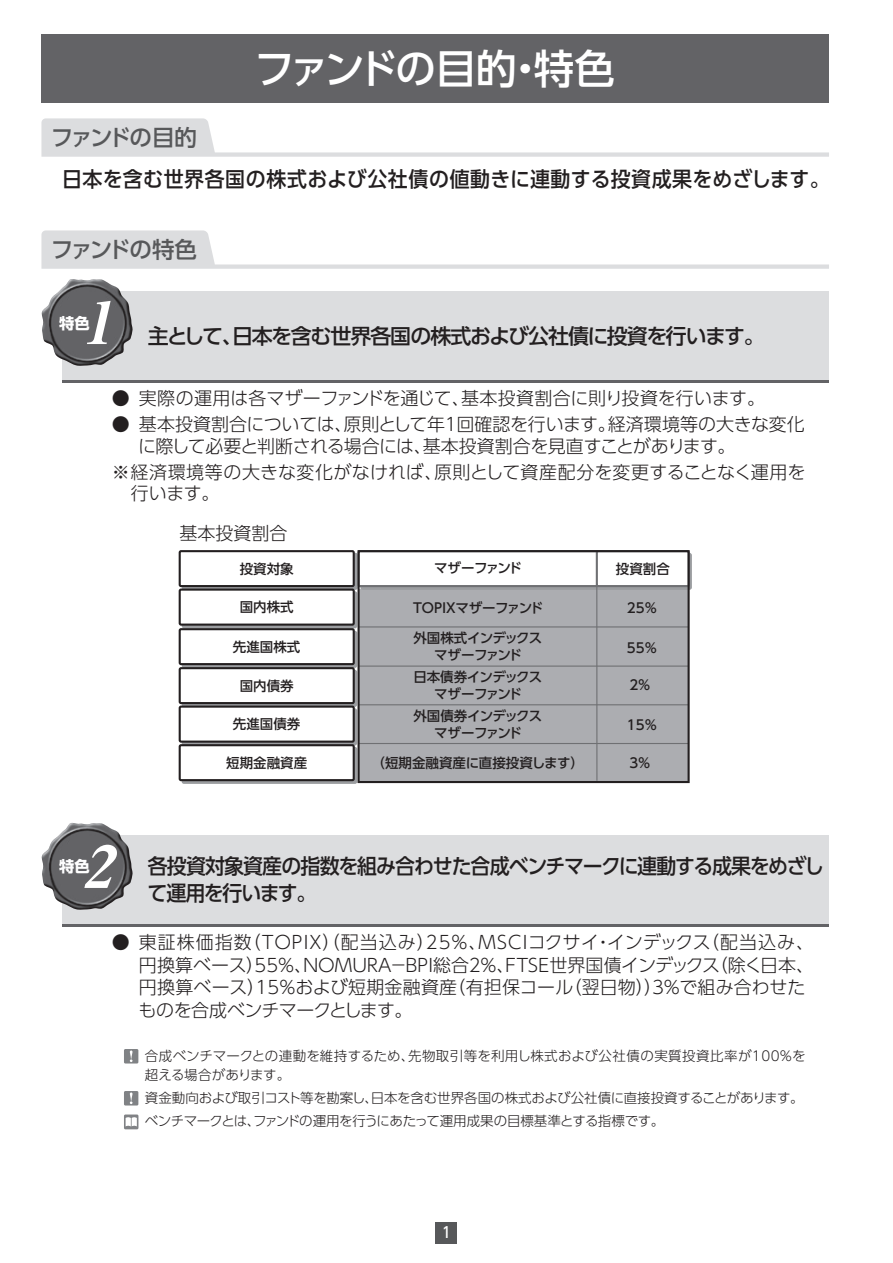
<style>
.page{position:relative;width:893px;height:1263px;background:#fff}
.page>*{position:absolute;margin:0;border:0;box-sizing:border-box;transform-origin:0 0}
.t1{font:italic 58.5px "Midashi Min Pr 5 MA31";color:#fff;scale:1.04 1}
.t2{font:500 40.5px "UD Shin Go Pro";letter-spacing:-.06em;color:#fff}
.t3{font:500 22.5px "UD Shin Go Pro";letter-spacing:-.095em;color:#57585a}
.t4{font:500 21px/27px "UD Shin Go Pro";letter-spacing:-.05em;color:#231f20;scale:.95 1}
.t5{font:500 21px "UD Shin Go Pro";letter-spacing:.025em;color:#231f20;scale:.95 1}
.t6{font:500 21px "UD Shin Go Pro";letter-spacing:-.05em;color:#231f20}
.t7{font:300 18px/22.5px "UD Shin Go Pro";letter-spacing:-.01em;color:#231f20}
.t8{font:300 18px/21px "UD Shin Go Pro";letter-spacing:.01em;color:#231f20}
.t9{font:700 15.3px "UD Shin Go Pro";color:#fff}
.t10{font:500 15px "UD Shin Go Pro";color:#fff;scale:.9 1}
.t11{font:300 13.5px/23.5px "UD Shin Go Pro";letter-spacing:-.03em;color:#231f20}
.t12{font:500 13.5px "UD Shin Go Pro";letter-spacing:-.01em;color:#231f20}
.t13{font:300 13.5px/19.5px "UD Shin Go Pro";letter-spacing:.02em;color:#231f20}
.t14{font:500 13.5px/16.5px "UD Shin Go Pro";letter-spacing:-.045em;color:#231f20;text-align:center}
.t15{font:500 13.5px "UD Shin Go Pro";letter-spacing:-.165em;color:#231f20}
.t16{font:500 13.5px "UD Shin Go Pro";letter-spacing:-.085em;color:#231f20}
</style>
<div class="page">
<div style="left:436px;top:1222px;width:21px;height:21px;background:#57585a"></div>
<div style="left:41px;top:35px;width:788px;height:68px;background:#636366"></div>
<svg style="left:41px;top:118px;width:788px;height:39px"></svg>
<svg style="left:41px;top:230px;width:788px;height:39px"></svg>
<div style="left:63px;top:291px;width:766px;height:92px;background:#dcdddf"></div>
<hr style="left:63px;top:380px;width:766px;height:3px;background:#636366">
<img style="left:41px;top:279px;width:92px;height:87px">
<div style="left:360px;top:589px;width:329px;height:192px;background:#acadb1"></div>
<hr style="left:359px;top:626px;width:329px;height:1px;background:#6f7073">
<hr style="left:359px;top:665px;width:329px;height:2px;background:#6f7073">
<hr style="left:359px;top:704px;width:329px;height:1px;background:#6f7073">
<hr style="left:359px;top:743px;width:329px;height:1px;background:#6f7073">
<div style="left:182px;top:553px;width:176px;height:37px;border:2px solid #9b9da0"></div>
<div style="left:182px;top:670px;width:175px;height:37px;border:2px solid #9b9da0"></div>
<div style="left:182px;top:591px;width:175px;height:37px;border:2px solid #9b9da0"></div>
<div style="left:180px;top:590px;width:174px;height:35px;background:#fff"></div>
<div style="left:179px;top:588px;width:176px;height:38px;border:2px solid #231f20"></div>
<div style="left:182px;top:631px;width:175px;height:37px;border:2px solid #9b9da0"></div>
<div style="left:180px;top:629px;width:174px;height:35px;background:#fff"></div>
<div style="left:179px;top:628px;width:176px;height:37px;border:2px solid #231f20"></div>
<div style="left:182px;top:708px;width:175px;height:37px;border:2px solid #9b9da0"></div>
<div style="left:180px;top:707px;width:174px;height:35px;background:#fff"></div>
<div style="left:179px;top:705px;width:176px;height:38px;border:2px solid #231f20"></div>
<div style="left:180px;top:668px;width:174px;height:35px;background:#fff"></div>
<div style="left:179px;top:667px;width:176px;height:37px;border:2px solid #231f20"></div>
<div style="left:182px;top:747px;width:175px;height:37px;border:2px solid #9b9da0"></div>
<div style="left:180px;top:745px;width:174px;height:35px;background:#fff"></div>
<div style="left:179px;top:744px;width:176px;height:37px;border:2px solid #231f20"></div>
<div style="left:180px;top:551px;width:174px;height:35px;background:#fff"></div>
<div style="left:179px;top:550px;width:176px;height:37px;border:2px solid #231f20"></div>
<div style="left:360px;top:553px;width:247px;height:37px;border:2px solid #9b9da0"></div>
<div style="left:359px;top:551px;width:244px;height:35px;background:#fff"></div>
<div style="left:358px;top:550px;width:246px;height:37px;border:2px solid #6f7073"></div>
<div style="left:598px;top:553px;width:94px;height:37px;border:2px solid #9b9da0"></div>
<div style="left:597px;top:551px;width:92px;height:35px;background:#fff"></div>
<div style="left:596px;top:550px;width:94px;height:37px;border:2px solid #6f7073"></div>
<hr style="left:596px;top:583px;width:1px;height:197px;background:#6f7073">
<div style="left:358px;top:550px;width:332px;height:233px;border:2px solid #231f20"></div>
<div style="left:63px;top:835px;width:766px;height:92px;background:#dcdddf"></div>
<hr style="left:63px;top:924px;width:766px;height:3px;background:#636366">
<img style="left:41px;top:823px;width:92px;height:87px">
<div style="left:124px;top:1049px;width:14px;height:14px;background:#808285"></div>
<svg style="left:130px;top:1050px;width:3px;height:12px"></svg>
<div style="left:124px;top:1091px;width:14px;height:14px;background:#808285"></div>
<svg style="left:130px;top:1092px;width:3px;height:12px"></svg>
<svg style="left:124px;top:1114px;width:14px;height:15px"></svg>
<svg style="left:126px;top:1117px;width:11px;height:9px"></svg>
<h2 class="t2" style="left:254px;top:36px;width:362px">ファンドの目的・特色</h2>
<p class="t3" style="left:51px;top:119px;width:147px">ファンドの目的</p>
<p class="t5" style="left:62px;top:162px;width:809px">日本を含む世界各国の株式および公社債の値動きに連動する投資成果をめざします。</p>
<p class="t3" style="left:51px;top:231px;width:148px">ファンドの特色</p>
<h1 class="t1" style="left:82px;top:277px;width:49px">1</h1>
<p class="t9" style="left:59px;top:310px;width:32px">特色</p>
<p class="t6" style="left:148px;top:318px;width:618px">主として、日本を含む世界各国の株式および公社債に投資を行います。</p>
<p class="t7" style="left:112px;top:387px;width:655px">● 実際の運用は各マザーファンドを通じて、基本投資割合に則り投資を行います。</p>
<p class="t7" style="left:138px;top:412px;width:668px;text-indent:-26px">● 基本投資割合については、原則として年１回確認を行います。経済環境等の大きな変化に際して必要と判断される場合には、基本投資割合を見直すことがあります。</p>
<p class="t8" style="left:131px;top:461px;width:676px;text-indent:-19px">※経済環境等の大きな変化がなければ、原則として資産配分を変更することなく運用を行います。</p>
<p class="t7" style="left:179px;top:522px;width:109px">基本投資割合</p>
<p class="t12" style="left:240px;top:558px;width:55px">投資対象</p>
<p class="t12" style="left:240px;top:596px;width:55px">国内株式</p>
<p class="t12" style="left:233px;top:636px;width:69px">先進国株式</p>
<p class="t12" style="left:240px;top:675px;width:55px">国内債券</p>
<p class="t12" style="left:233px;top:713px;width:69px">先進国債券</p>
<p class="t12" style="left:226px;top:752px;width:82px">短期金融資産</p>
<p class="t16" style="left:434px;top:557px;width:89px">マザーファンド</p>
<p class="t15" style="left:411px;top:597px;width:134px">ＴＯＰＩＸマザーファンド</p>
<p class="t14" style="left:413px;top:629px;width:130px">外国株式インデックスマザーファンド</p>
<p class="t14" style="left:413px;top:668px;width:130px">日本債券インデックスマザーファンド</p>
<p class="t14" style="left:413px;top:707px;width:130px">外国債券インデックスマザーファンド</p>
<p class="t12" style="left:372px;top:752px;width:214px">（短期金融資産に直接投資します）</p>
<p class="t12" style="left:616px;top:558px;width:55px">投資割合</p>
<p class="t12" style="left:627px;top:596px;width:32px">25％</p>
<p class="t12" style="left:627px;top:637px;width:32px">55％</p>
<p class="t12" style="left:627px;top:674px;width:25px">２％</p>
<p class="t12" style="left:627px;top:714px;width:32px">15％</p>
<p class="t12" style="left:627px;top:752px;width:25px">３％</p>
<h1 class="t1" style="left:82px;top:821px;width:49px">2</h1>
<p class="t4" style="left:148px;top:852px;width:714px">各投資対象資産の指数を組み合わせた合成ベンチマークに連動する成果をめざして運用を行います。</p>
<p class="t7" style="left:139px;top:930px;width:677px;text-indent:-27px">● 東証株価指数（ＴＯＰＩＸ）（配当込み）25％、ＭＳＣＩコクサイ・インデックス（配当込み、円換算ベース）55％、ＮＯＭＵＲＡ－ＢＰＩ総合２％、ＦＴＳＥ世界国債インデックス（除く日本、円換算ベース）15％および短期金融資産（有担保コール（翌日物））３％で組み合わせたものを合成ベンチマークとします。</p>
<p class="t13" style="left:145px;top:1045px;width:662px">合成ベンチマークとの連動を維持するため、先物取引等を利用し株式および公社債の実質投資比率が100％を超える場合があります。</p>
<p class="t11" style="left:145px;top:1085px;width:660px">資金動向および取引コスト等を勘案し、日本を含む世界各国の株式および公社債に直接投資することがあります。ベンチマークとは、ファンドの運用を行うにあたって運用成果の目標基準とする指標です。</p>
<p class="t9" style="left:59px;top:854px;width:32px">特色</p>
<p class="t10" style="left:442px;top:1220px;width:11px">1</p>
</div>
